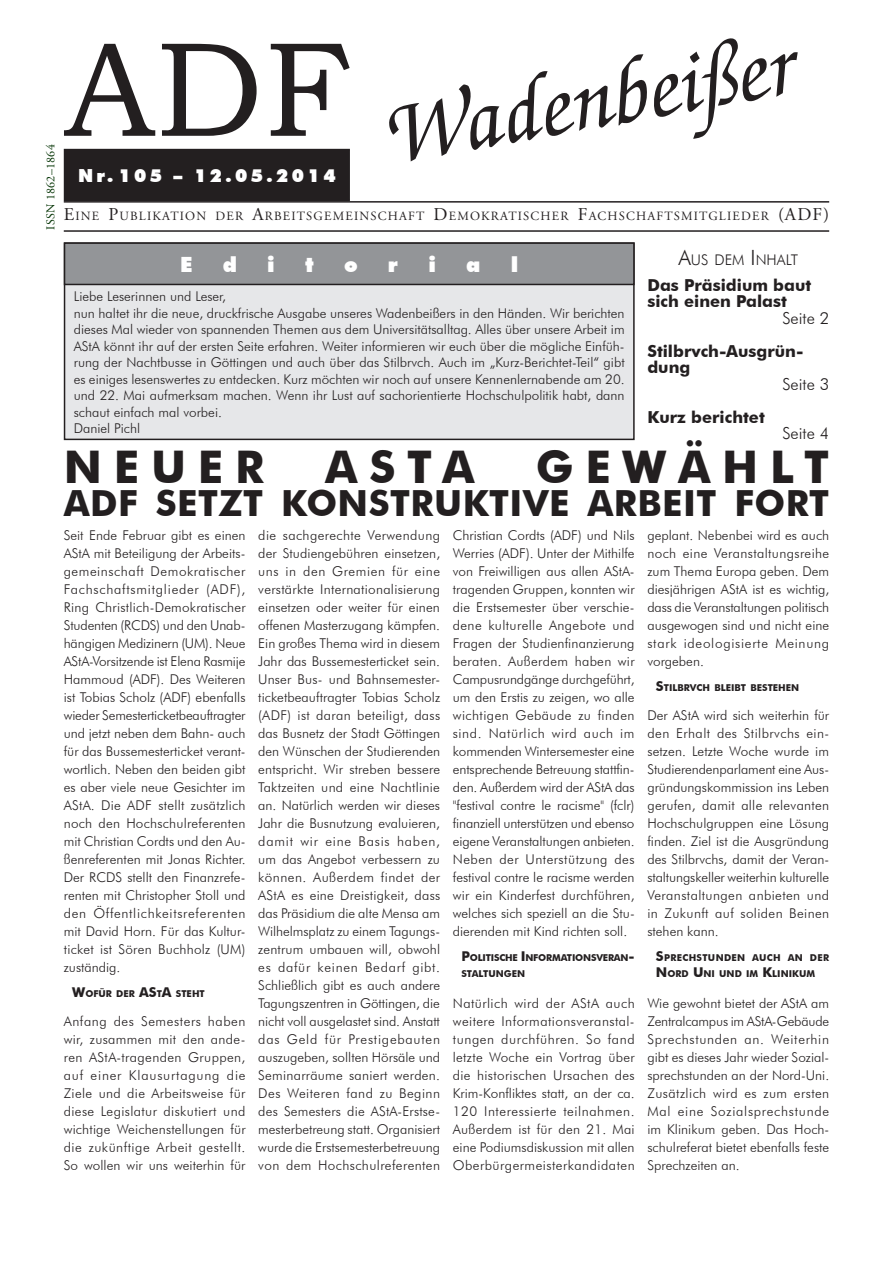
<style>
.page{position:relative;width:893px;height:1263px;background:#fff}
.page>*{position:absolute;margin:0;border:0;box-sizing:border-box;transform-origin:0 0}
.t1{font:135px "Bookman Old Style";color:#231f20}
.t2{font:italic 500 90px "Zapf Chancery";color:#231f20}
.t3{font:700 45px "Futura BT";letter-spacing:.26em;color:#231f20}
.t4{font:700 36px "Futura BT";letter-spacing:.015em;color:#231f20}
.t5{font:900 21px "Futura BT";color:#fff}
.t6{font:900 18px "Futura BT";letter-spacing:.19em;color:#fff}
.t7{font:18px "Adobe Garamond";color:#231f20}
.t8{font:700 16.5px/16.5px "Futura BT";color:#231f20}
.t9{font:300 16.5px "Futura BT";color:#231f20}
.t10{font:300 14.7px "Futura BT";color:#231f20}
.t11{font:300 13.5px/18px "Futura BT";color:#231f20;text-align:justify}
.t12{font:12.6px "Adobe Garamond";letter-spacing:.095em;color:#231f20}
.t13{font:12px "Adobe Garamond";letter-spacing:.02em;color:#003100}
.t14{font:700 9.45px/16.5px "Futura BT";letter-spacing:.035em;color:#231f20}
.t15{font:700 9.45px "Futura BT";color:#231f20}
.t16{font:700 9.45px/16.5px "Futura BT";letter-spacing:-.02em;color:#231f20}
.s1{font-size:18px}
.s2{font-size:21px}
.s3{font-size:13.5px}
</style>
<div class="page">
<hr style="left:64px;top:230px;width:765px;height:2px;background:#231f20">
<hr style="left:64px;top:201px;width:765px;height:2px;background:#231f20">
<div style="left:65px;top:150px;width:284px;height:50px;background:#231f20"></div>
<div style="left:64px;top:149px;width:286px;height:52px;border:2px solid #231f20"></div>
<div style="left:65px;top:243px;width:569px;height:196px;background:#e6e7e9"></div>
<div style="left:64px;top:242px;width:571px;height:198px;border:2px solid #231f20"></div>
<div style="left:65px;top:243px;width:569px;height:41px;background:#939598"></div>
<div style="left:64px;top:242px;width:571px;height:43px;border:2px solid #231f20"></div>
<p class="t13" style="left:44px;top:230px;width:87px;rotate:-90deg">ISSN 1862–1864</p>
<h1 class="t1" style="left:64px;top:2px;width:288px">ADF</h1>
<h2 class="t2" style="left:374px;top:90px;width:414px;rotate:-10deg">Wadenbeißer</h2>
<h3 class="t6" style="left:78px;top:164px;width:259px">Nr.105 – 12.05.2014</h3>
<p class="t12" style="left:64px;top:209px;width:735px"><span class="s1">E</span>INE <span class="s1">P</span>UBLIKATION DER <span class="s1">A</span>RBEITSGEMEINSCHAFT <span class="s1">D</span>EMOKRATISCHER <span class="s1">F</span>ACHSCHAFTSMITGLIEDER <span class="s1">(ADF</span></p>
<h3 class="t7" style="left:823px;top:204px;width:7px">)</h3>
<p class="t10" style="left:678px;top:251px;width:121px"><span class="s2">A</span>US DEM <span class="s2">I</span>NHALT</p>
<p class="t8" style="left:647px;top:276px;width:165px">Das Präsidium baut sich einen Palast</p>
<p class="t9" style="left:782px;top:308px;width:48px">Seite 2</p>
<p class="t8" style="left:647px;top:342px;width:158px">Stilbrvch-Ausgrün&shy;dung</p>
<p class="t9" style="left:782px;top:374px;width:48px">Seite 3</p>
<p class="t8" style="left:647px;top:408px;width:119px">Kurz berichtet</p>
<p class="t9" style="left:782px;top:423px;width:48px">Seite 4</p>
<h3 class="t5" style="left:180px;top:252px;width:14px">E</h3>
<h3 class="t5" style="left:223px;top:252px;width:16px">d</h3>
<h3 class="t5" style="left:267px;top:252px;width:9px">i</h3>
<h3 class="t5" style="left:305px;top:252px;width:10px">t</h3>
<h3 class="t5" style="left:344px;top:252px;width:15px">o</h3>
<h3 class="t5" style="left:388px;top:252px;width:12px">r</h3>
<h3 class="t5" style="left:428px;top:252px;width:9px">i</h3>
<h3 class="t5" style="left:466px;top:252px;width:16px">a</h3>
<h3 class="t5" style="left:511px;top:252px;width:9px">l</h3>
<p class="t11" style="left:74px;top:288px;width:552px;line-height:16.5px;text-align:left">Liebe Leserinnen und Leser,<br>nun haltet ihr die neue, druckfrische Ausgabe unseres Wadenbeißers in den Händen. Wir berichten dieses Mal wieder von spannenden Themen aus dem Universitätsalltag. Alles über unsere Arbeit im AStA könnt ihr auf der ersten Seite erfahren. Weiter informieren wir euch über die mögliche Einfüh&shy;rung der Nachtbusse in Göttingen und auch über das Stilbrvch. Auch im „Kurz-Berichtet-Teil“ gibt es einiges lesenswertes zu entdecken. Kurz möchten wir noch auf unsere Kennenlernabende am 20. und 22. Mai aufmerksam machen. Wenn ihr Lust auf sachorientierte Hochschulpolitik habt, dann schaut einfach mal vorbei.<br>Daniel Pichl</p>
<h3 class="t3" style="left:64px;top:440px;width:202px">Neuer</h3>
<h3 class="t3" style="left:325px;top:440px;width:148px">Asta</h3>
<h3 class="t3" style="left:536px;top:440px;width:295px">gewählt</h3>
<h3 class="t4" style="left:64px;top:482px;width:767px">ADF setzt konstruktive Arbeit fort</h3>
<p class="t11" style="left:258px;top:526px;width:183px">die sachgerechte Verwendung der Studiengebühren einsetzen, uns in den Gremien für eine verstärkte Internationalisierung einsetzen oder weiter für einen offenen Masterzugang kämpfen.<br>Ein großes Thema wird in diesem Jahr das Bussemesterticket sein.<br>Unser Bus- und Bahnsemester&shy;ticketbeauftragter Tobias Scholz (ADF) ist daran beteiligt, dass das Busnetz der Stadt Göttingen den Wünschen der Studierenden entspricht. Wir streben bessere Taktzeiten und eine Nachtlinie an. Natürlich werden wir dieses Jahr die Busnutzung evaluieren, damit wir eine Basis haben, um das Angebot verbessern zu können. Außerdem findet der AStA es eine Dreistigkeit, dass das Präsidium die alte Mensa am Wilhelmsplatz zu einem Tagungs&shy;zentrum umbauen will, obwohl es dafür keinen Bedarf gibt.<br>Schließlich gibt es auch andere Tagungszentren in Göttingen, die nicht voll ausgelastet sind. Anstatt das Geld für Prestigebauten auszugeben, sollten Hörsäle und Seminarräume saniert werden.<br>Des Weiteren fand zu Beginn des Semesters die AStA-Erstse&shy;mesterbetreung statt. Organisiert wurde die Erstsemesterbetreuung von dem Hochschulreferenten</p>
<p class="t11" style="left:453px;top:526px;width:183px">Christian Cordts (ADF) und Nils Werries (ADF). Unter der Mithilfe von Freiwilligen aus allen AStA&shy;tragenden Gruppen, konnten wir die Erstsemester über verschie&shy;dene kulturelle Angebote und Fragen der Studienfinanzierung beraten. Außerdem haben wir Campusrundgänge durchgeführt, um den Erstis zu zeigen, wo alle wichtigen Gebäude zu finden sind. Natürlich wird auch im kommenden Wintersemester eine entsprechende Betreuung stattfin&shy;den. Außerdem wird der AStA das "festival contre le racisme" (fclr) finanziell unterstützen und ebenso eigene Veranstaltungen anbieten.<br>Neben der Unterstützung des festival contre le racisme werden wir ein Kinderfest durchführen, welches sich speziell an die Stu&shy;dierenden mit Kind richten soll.</p>
<p class="t11" style="left:647px;top:526px;width:183px">geplant. Nebenbei wird es auch noch eine Veranstaltungsreihe zum Thema Europa geben. Dem diesjährigen AStA ist es wichtig, dass die Veranstaltungen politisch ausgewogen sind und nicht eine stark ideologisierte Meinung vorgeben.</p>
<p class="t15" style="left:656px;top:682px;width:145px"><span class="s3">S</span>TILBRVCH BLEIBT BESTEHEN</p>
<p class="t11" style="left:647px;top:706px;width:183px">Der AStA wird sich weiterhin für den Erhalt des Stilbrvchs ein&shy;setzen. Letzte Woche wurde im Studierendenparlament eine Aus&shy;gründungskommission ins Leben gerufen, damit alle relevanten Hochschulgruppen eine Lösung finden. Ziel ist die Ausgründung des Stilbrvchs, damit der Veran&shy;staltungskeller weiterhin kulturelle Veranstaltungen anbieten und in Zukunft auf soliden Beinen stehen kann.</p>
<p class="t14" style="left:656px;top:949px;width:175px"><span class="s3">S</span>PRECHSTUNDEN AUCH AN DER<br><span class="s3">N</span>ORD <span class="s3">U</span>NI UND IM <span class="s3">K</span>LINIKUM</p>
<p class="t11" style="left:647px;top:994px;width:183px">Wie gewohnt bietet der AStA am Zentralcampus im AStA-Gebäude Sprechstunden an. Weiterhin gibt es dieses Jahr wieder Sozial&shy;sprechstunden an der Nord-Uni.<br>Zusätzlich wird es zum ersten Mal eine Sozialsprechstunde im Klinikum geben. Das Hoch&shy;schulreferat bietet ebenfalls feste Sprechzeiten an.</p>
<p class="t11" style="left:64px;top:526px;width:183px">Seit Ende Februar gibt es einen AStA mit Beteiligung der Arbeits&shy;gemeinschaft Demokratischer Fachschaftsmitglieder (ADF), Ring Christlich-Demokratischer Studenten (RCDS) und den Unab&shy;hängigen Medizinern (UM). Neue AStA-Vorsitzende ist Elena Rasmije Hammoud (ADF). Des Weiteren ist Tobias Scholz (ADF) ebenfalls wieder Semesterticketbeauftragter und jetzt neben dem Bahn- auch für das Bussemesterticket verant&shy;wortlich. Neben den beiden gibt es aber viele neue Gesichter im AStA. Die ADF stellt zusätzlich noch den Hochschulreferenten mit Christian Cordts und den Au&shy;ßenreferenten mit Jonas Richter.<br>Der RCDS stellt den Finanzrefe&shy;renten mit Christopher Stoll und den Öffentlichkeitsreferenten mit David Horn. Für das Kultur&shy;ticket ist Sören Buchholz (UM) zuständig.</p>
<p class="t15" style="left:72px;top:988px;width:134px"><span class="s3">W</span>OFÜR DER <span class="s3">AS</span>T<span class="s3">A</span> STEHT</p>
<p class="t11" style="left:64px;top:1012px;width:183px">Anfang des Semesters haben wir, zusammen mit den ande&shy;ren AStA-tragenden Gruppen, auf einer Klausurtagung die Ziele und die Arbeitsweise für diese Legislatur diskutiert und wichtige Weichenstellungen für die zukünftige Arbeit gestellt.<br>So wollen wir uns weiterhin für</p>
<p class="t16" style="left:461px;top:949px;width:175px"><span class="s3">P</span>OLITISCHE <span class="s3">I</span> NFORMATIONSVERAN<span class="s3">-<br></span>STALTUNGEN</p>
<p class="t11" style="left:453px;top:994px;width:183px">Natürlich wird der AStA auch weitere Informationsveranstal&shy;tungen durchführen. So fand letzte Woche ein Vortrag über die historischen Ursachen des Krim-Konfliktes statt, an der ca.<br>120 Interessierte teilnahmen.<br>Außerdem ist für den 21. Mai eine Podiumsdiskussion mit allen Oberbürgermeisterkandidaten</p>
</div>
